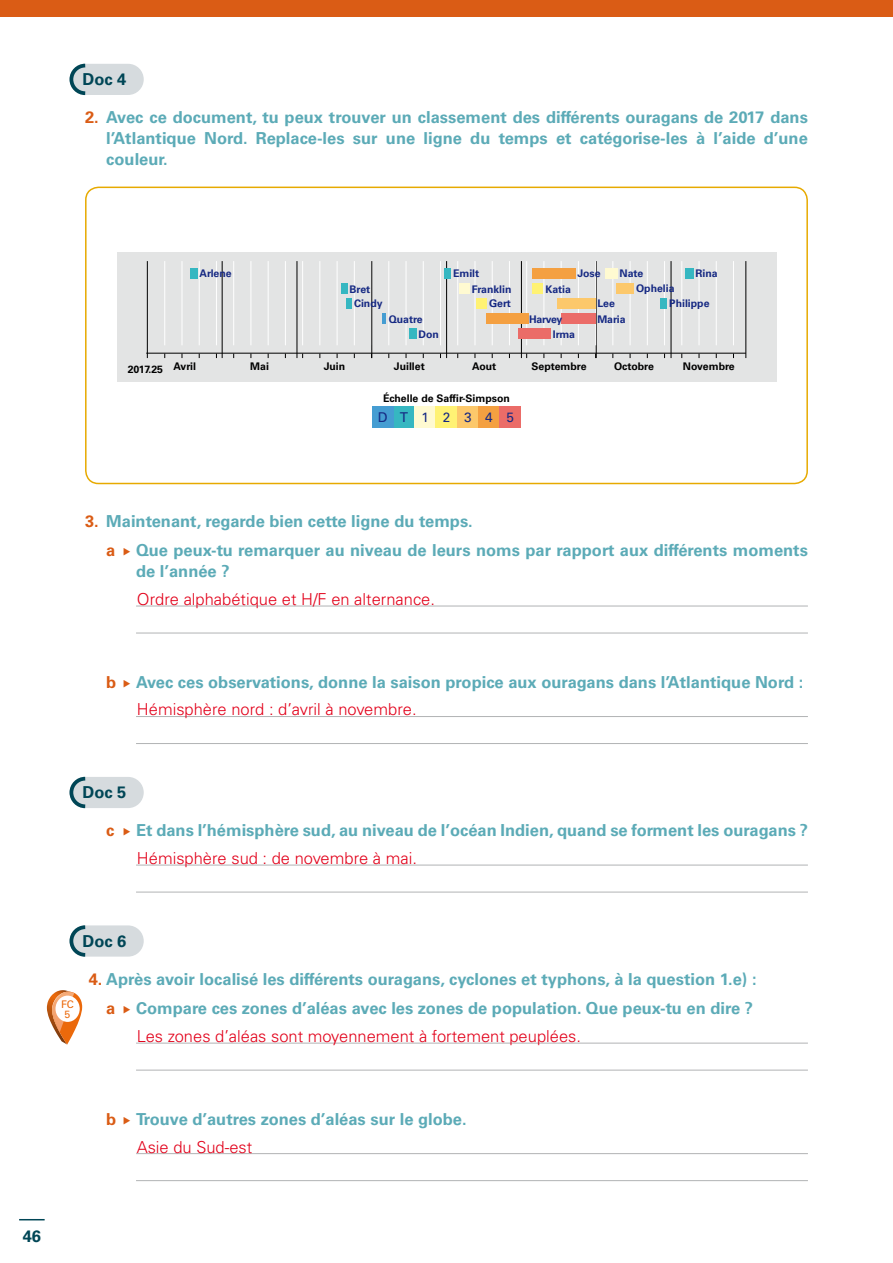
<style>
.page{position:relative;width:893px;height:1263px;background:#fff}
.page>*{position:absolute;margin:0;border:0;box-sizing:border-box;transform-origin:0 0}
.t1{font:700 16.5px/21px "Univers LT Std";color:#5cabb7;text-align:justify}
.t2{font:300 16.5px "Univers LT Std";color:#e2001a}
.t3{font:700 16.5px "Univers LT Std";color:#004656}
.t4{font:700 16.5px "Univers LT Std";color:#da5c15}
.t5{font:13.5px "Univers LT Std";letter-spacing:1.02em;color:#162983}
.t6{font:700 10.5px/14.9px "Univers LT Std";color:#162983}
.t7{font:700 10.5px "Univers LT Std";color:#000}
.t8{font:10.5px/9.8px "Univers LT Std";color:#eb690b;text-align:center}
.s1{color:#da5c15}
</style>
<div class="page">
<div style="left:0;top:0;width:892px;height:17px;background:#da5c15"></div>
<svg style="left:19px;top:1219px;width:26px;height:1px"></svg>
<div style="left:70px;top:64px;width:74px;height:31px;background:#d6dbde;border-radius:16px"></div>
<svg style="left:69px;top:63px;width:17px;height:33px"></svg>
<hr style="left:136px;top:606px;width:672px;height:1px;background:#b1b3b4">
<hr style="left:136px;top:633px;width:672px;height:1px;background:#b1b3b4">
<hr style="left:136px;top:716px;width:672px;height:1px;background:#b1b3b4">
<hr style="left:136px;top:743px;width:672px;height:1px;background:#b1b3b4">
<hr style="left:136px;top:865px;width:672px;height:1px;background:#b1b3b4">
<hr style="left:136px;top:892px;width:672px;height:1px;background:#b1b3b4">
<hr style="left:136px;top:1043px;width:672px;height:1px;background:#b1b3b4">
<hr style="left:136px;top:1070px;width:672px;height:1px;background:#b1b3b4">
<hr style="left:136px;top:1153px;width:672px;height:1px;background:#b1b3b4">
<hr style="left:136px;top:1180px;width:672px;height:1px;background:#b1b3b4">
<div style="left:70px;top:777px;width:74px;height:31px;background:#d6dbde;border-radius:16px"></div>
<svg style="left:69px;top:776px;width:17px;height:33px"></svg>
<div style="left:70px;top:925px;width:74px;height:31px;background:#d6dbde;border-radius:16px"></div>
<svg style="left:69px;top:925px;width:20px;height:32px"></svg>
<svg style="left:47px;top:990px;width:35px;height:54px"></svg>
<img style="left:52px;top:992px;width:22px;height:40px">
<div style="left:56px;top:996px;width:24px;height:26px;background:#fff;border-radius:50%"></div>
<div style="left:85px;top:187px;width:723px;height:297px;border:2px solid #e7aa00;border-radius:13px"></div>
<div style="left:117px;top:252px;width:659px;height:129px;background:#e3e4e4"></div>
<hr style="left:146px;top:353px;width:600px;height:1px;background:#000">
<hr style="left:297px;top:261px;width:1px;height:97px;background:#000">
<hr style="left:745px;top:261px;width:1px;height:97px;background:#000">
<hr style="left:446px;top:261px;width:1px;height:97px;background:#000">
<hr style="left:521px;top:261px;width:1px;height:97px;background:#000">
<hr style="left:596px;top:261px;width:1px;height:97px;background:#000">
<hr style="left:671px;top:261px;width:1px;height:97px;background:#000">
<hr style="left:222px;top:261px;width:1px;height:97px;background:#000">
<hr style="left:147px;top:261px;width:1px;height:97px;background:#000">
<hr style="left:164px;top:261px;width:1px;height:84px;background:#fff">
<hr style="left:182px;top:261px;width:1px;height:84px;background:#fff">
<hr style="left:199px;top:261px;width:1px;height:84px;background:#fff">
<hr style="left:216px;top:261px;width:1px;height:84px;background:#fff">
<hr style="left:233px;top:261px;width:1px;height:84px;background:#fff">
<hr style="left:251px;top:261px;width:1px;height:84px;background:#fff">
<hr style="left:268px;top:261px;width:1px;height:84px;background:#fff">
<hr style="left:285px;top:261px;width:1px;height:84px;background:#fff">
<hr style="left:302px;top:261px;width:1px;height:84px;background:#fff">
<hr style="left:319px;top:261px;width:1px;height:84px;background:#fff">
<hr style="left:337px;top:261px;width:1px;height:84px;background:#fff">
<hr style="left:354px;top:261px;width:1px;height:84px;background:#fff">
<hr style="left:388px;top:261px;width:1px;height:84px;background:#fff">
<hr style="left:406px;top:261px;width:1px;height:84px;background:#fff">
<hr style="left:423px;top:261px;width:1px;height:84px;background:#fff">
<hr style="left:440px;top:261px;width:1px;height:84px;background:#fff">
<hr style="left:457px;top:261px;width:1px;height:84px;background:#fff">
<hr style="left:475px;top:261px;width:1px;height:84px;background:#fff">
<hr style="left:492px;top:261px;width:1px;height:84px;background:#fff">
<hr style="left:509px;top:261px;width:1px;height:84px;background:#fff">
<hr style="left:526px;top:261px;width:1px;height:84px;background:#fff">
<hr style="left:543px;top:261px;width:1px;height:84px;background:#fff">
<hr style="left:561px;top:261px;width:1px;height:84px;background:#fff">
<hr style="left:578px;top:261px;width:1px;height:84px;background:#fff">
<hr style="left:612px;top:261px;width:1px;height:84px;background:#fff">
<hr style="left:630px;top:261px;width:1px;height:84px;background:#fff">
<hr style="left:647px;top:261px;width:1px;height:84px;background:#fff">
<hr style="left:664px;top:261px;width:1px;height:84px;background:#fff">
<hr style="left:681px;top:261px;width:1px;height:84px;background:#fff">
<hr style="left:699px;top:261px;width:1px;height:84px;background:#fff">
<hr style="left:716px;top:261px;width:1px;height:84px;background:#fff">
<hr style="left:733px;top:261px;width:1px;height:84px;background:#fff">
<hr style="left:595px;top:261px;width:1px;height:84px;background:#fff">
<hr style="left:371px;top:261px;width:1px;height:97px;background:#000">
<div style="left:190px;top:268px;width:7px;height:11px;background:#36b7c1"></div>
<div style="left:341px;top:283px;width:6px;height:11px;background:#36b7c1"></div>
<div style="left:347px;top:298px;width:5px;height:11px;background:#36b7c1"></div>
<div style="left:409px;top:329px;width:7px;height:10px;background:#36b7c1"></div>
<div style="left:444px;top:268px;width:7px;height:11px;background:#36b7c1"></div>
<div style="left:660px;top:298px;width:7px;height:10px;background:#36b7c1"></div>
<div style="left:685px;top:268px;width:8px;height:11px;background:#36b7c1"></div>
<div style="left:393px;top:406px;width:22px;height:21px;background:#36b7c1"></div>
<svg style="left:383px;top:314px;width:3px;height:10px"></svg>
<div style="left:372px;top:406px;width:21px;height:21px;background:#459dd2"></div>
<div style="left:459px;top:283px;width:11px;height:11px;background:#fffad1"></div>
<div style="left:415px;top:406px;width:21px;height:21px;background:#fffad1"></div>
<div style="left:605px;top:268px;width:12px;height:11px;background:#fffad1"></div>
<div style="left:476px;top:298px;width:11px;height:10px;background:#fff274"></div>
<div style="left:533px;top:283px;width:10px;height:11px;background:#fff274"></div>
<div style="left:436px;top:406px;width:21px;height:21px;background:#fff274"></div>
<div style="left:557px;top:298px;width:39px;height:10px;background:#fcc86b"></div>
<div style="left:616px;top:283px;width:18px;height:11px;background:#fcc86b"></div>
<div style="left:457px;top:406px;width:21px;height:21px;background:#fcc86b"></div>
<div style="left:486px;top:313px;width:42px;height:11px;background:#f4a041"></div>
<div style="left:533px;top:268px;width:43px;height:11px;background:#f4a041"></div>
<div style="left:478px;top:406px;width:22px;height:21px;background:#f4a041"></div>
<div style="left:561px;top:314px;width:35px;height:10px;background:#eb6c68"></div>
<div style="left:518px;top:329px;width:32px;height:10px;background:#eb6c68"></div>
<div style="left:500px;top:406px;width:21px;height:21px;background:#eb6c68"></div>
<p class="t3" style="left:82px;top:70px;width:46px">Doc 4</p>
<p class="t1" style="left:106px;top:107px;width:703px;text-indent:-21px"><span class="s1">2.</span> Avec ce document, tu peux trouver un classement des différents ouragans de 2017 dans l’Atlantique Nord. Replace-les sur une ligne du temps et catégorise-les à l’aide d’une couleur.</p>
<p class="t7" style="left:128px;top:363px;width:37px">2017.25</p>
<p class="t6" style="left:199px;top:266px;width:34px">Arlene</p>
<p class="t6" style="left:354px;top:281px;width:30px;text-indent:-4px">Bret<br>Cindy</p>
<p class="t6" style="left:419px;top:312px;width:22px;text-indent:-30px">Quatre<br>Don</p>
<p class="t6" style="left:453px;top:266px;width:28px">Emilt</p>
<p class="t6" style="left:472px;top:281px;width:41px">Franklin</p>
<p class="t6" style="left:489px;top:296px;width:23px">Gert</p>
<p class="t6" style="left:695px;top:266px;width:24px">Rina</p>
<p class="t6" style="left:577px;top:266px;width:25px">Jose</p>
<p class="t6" style="left:620px;top:266px;width:25px">Nate</p>
<p class="t6" style="left:636px;top:281px;width:40px">Ophelia</p>
<p class="t6" style="left:669px;top:296px;width:42px">Philippe</p>
<p class="t6" style="left:545px;top:281px;width:27px">Katia</p>
<p class="t6" style="left:553px;top:327px;width:24px">Irma</p>
<p class="t6" style="left:597px;top:295px;width:30px;line-height:15.8px">Lee<br>Maria</p>
<p class="t6" style="left:529px;top:311px;width:35px">Harvey</p>
<p class="t7" style="left:174px;top:360px;width:24px">Avril</p>
<p class="t7" style="left:250px;top:360px;width:20px">Mai</p>
<p class="t7" style="left:324px;top:360px;width:23px">Juin</p>
<p class="t7" style="left:394px;top:360px;width:32px">Juillet</p>
<p class="t7" style="left:472px;top:360px;width:26px">Aout</p>
<p class="t7" style="left:532px;top:360px;width:56px">Septembre</p>
<p class="t7" style="left:614px;top:360px;width:41px">Octobre</p>
<p class="t7" style="left:683px;top:360px;width:53px">Novembre</p>
<p class="t7" style="left:383px;top:392px;width:128px">Échelle de Saffir-Simpson</p>
<p class="t5" style="left:378px;top:409px;width:138px">DT12345</p>
<p class="t1" style="left:106px;top:506px;width:703px;line-height:29.5px;text-indent:-21px"><span class="s1">3.</span> Maintenant, regarde bien cette ligne du temps.<br><span class="s1">a</span> Que peux-tu remarquer au niveau de leurs noms par rapport aux différents moments</p>
<p class="t1" style="left:136px;top:561px;width:95px">de l’année ?</p>
<p class="t2" style="left:137px;top:589px;width:300px">Ordre alphabétique et H/F en alternance.</p>
<p class="t1" style="left:106px;top:672px;width:698px"><span class="s1">b</span> Avec ces observations, donne la saison propice aux ouragans dans l’Atlantique Nord :</p>
<p class="t2" style="left:137px;top:699px;width:281px">Hémisphère nord : d’avril à novembre.</p>
<p class="t3" style="left:82px;top:783px;width:46px">Doc 5</p>
<p class="t4" style="left:106px;top:821px;width:10px">c</p>
<p class="t1" style="left:136px;top:820px;width:673px">Et dans l’hémisphère sud, au niveau de l’océan Indien, quand se forment les ouragans ?</p>
<p class="t2" style="left:137px;top:848px;width:281px">Hémisphère sud : de novembre à mai.</p>
<p class="t3" style="left:82px;top:931px;width:46px">Doc 6</p>
<p class="t8" style="left:61px;top:1000px;width:14px">FC<br>5</p>
<p class="t1" style="left:89px;top:964px;width:669px;line-height:29.5px;text-align:right"><span class="s1">4.</span> Après avoir localisé les différents ouragans, cyclones et typhons, à la question 1.e) : <span class="s1">a</span> Compare ces zones d’aléas avec les zones de population. Que peux-tu en dire ?</p>
<p class="t2" style="left:137px;top:1026px;width:446px">Les zones d’aléas sont moyennement à fortement peuplées.</p>
<p class="t1" style="left:106px;top:1109px;width:362px"><span class="s1">b</span> Trouve d’autres zones d’aléas sur le globe.</p>
<p class="t2" style="left:137px;top:1137px;width:117px">Asie du Sud-est</p>
<p class="t3" style="left:23px;top:1226px;width:20px">46</p>
</div>
